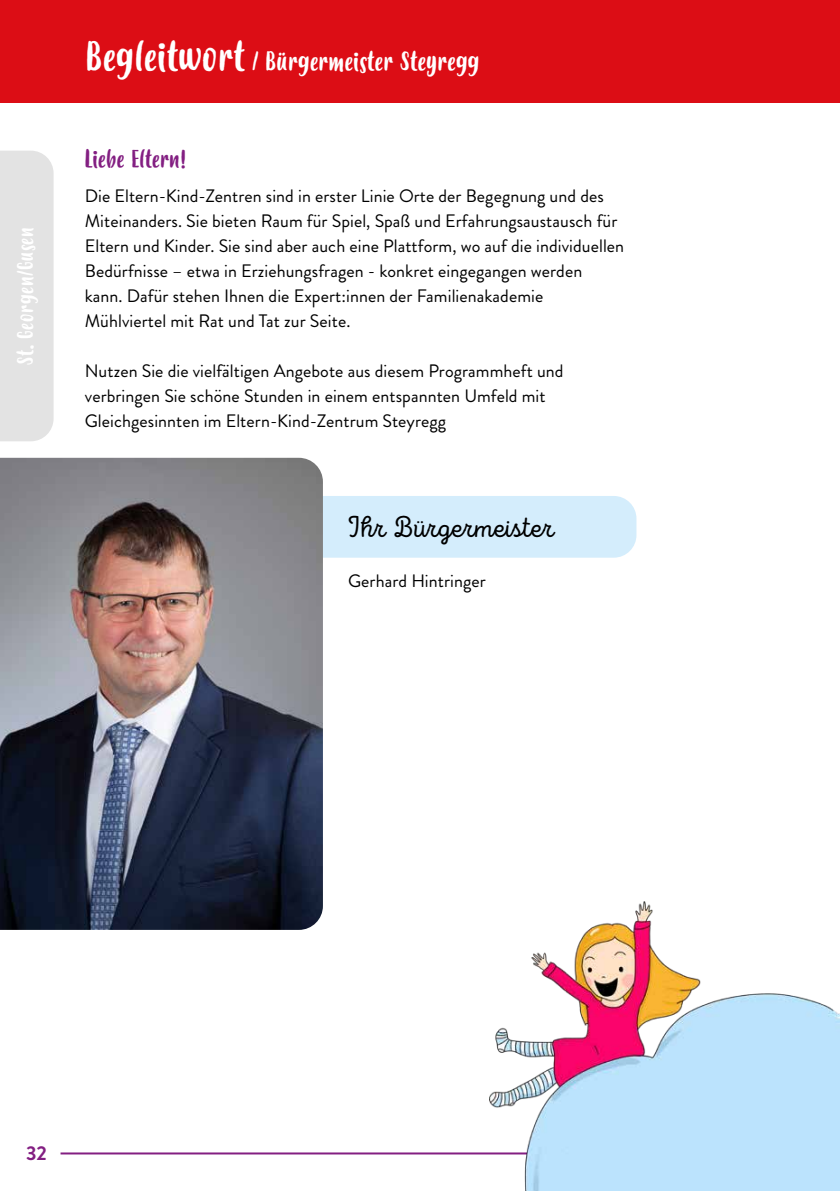
<style>
.page{position:relative;width:840px;height:1191px;background:#fff}
.page>*{position:absolute;margin:0;border:0;box-sizing:border-box;transform-origin:0 0}
.t1{font:30px "Intro Script";color:#000}
.t2{font:26px "Budidaya";letter-spacing:.01em;color:#fff}
.t3{font:24px "Budidaya";letter-spacing:.01em;color:#831f82}
.t4{font:22px "Budidaya";letter-spacing:.025em;color:#fff}
.t5{font:700 20px "Brandon Grotesque";color:#831f82}
.t6{font:18px/25px "Brandon Grotesque";letter-spacing:.005em;color:#000}
.s1{font-size:40px}
</style>
<div class="page">
<div style="left:0;top:0;width:839px;height:102px;background:#dc0d15"></div>
<hr style="left:60px;top:1152px;width:779px;height:2px;background:#831f82">
<div style="left:0;top:150px;width:54px;height:291px;background:#e3e3e3"></div>
<div style="left:20px;top:496px;width:616px;height:61px;background:#d4edfc;border-radius:23px"></div>
<img style="left:489px;top:901px;width:350px;height:290px">
<img style="left:0;top:458px;width:323px;height:472px">
<p class="t4" style="left:13px;top:365px;width:139px;rotate:-90deg">St. Georgen/Gusen</p>
<h2 class="t2" style="left:86px;top:46px;width:395px"><span class="s1">Begleitwort</span> / Bürgermeister Steyregg</h2>
<h3 class="t3" style="left:85px;top:146px;width:103px">Liebe Eltern!</h3>
<p class="t6" style="left:85px;top:184px;width:540px">Die Eltern-Kind-Zentren sind in erster Linie Orte der Begegnung und des Miteinanders. Sie bieten Raum für Spiel, Spaß und Erfahrungsaustausch für Eltern und Kinder. Sie sind aber auch eine Plattform, wo auf die individuellen Bedürfnisse – etwa in Erziehungsfragen - konkret eingegangen werden kann. Dafür stehen Ihnen die Expert:innen der Familienakademie Mühlviertel mit Rat und Tat zur Seite.</p>
<p class="t6" style="left:85px;top:359px;width:480px">Nutzen Sie die vielfältigen Angebote aus diesem Programmheft und verbringen Sie schöne Stunden in einem entspannten Umfeld mit<br>Gleichgesinnten im Eltern-Kind-Zentrum Steyregg</p>
<h1 class="t1" style="left:345px;top:509px;width:208px">Ihr Bürgermeister</h1>
<p class="t6" style="left:348px;top:569px;width:139px">Gerhard Hintringer</p>
<p class="t5" style="left:26px;top:1138px;width:22px">32</p>
</div>
